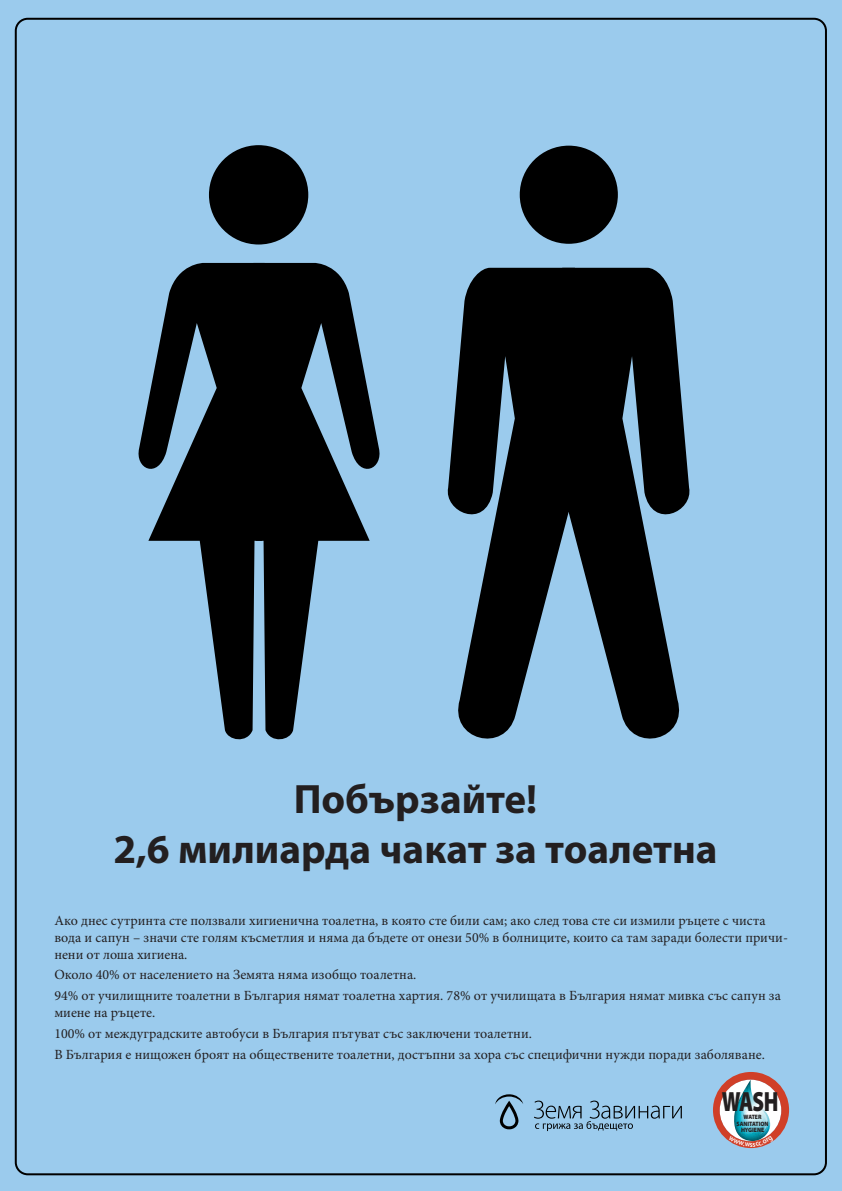
<style>
.page{position:relative;width:842px;height:1191px;background:#9bcbed}
.page>*{position:absolute;margin:0;border:0;box-sizing:border-box;transform-origin:0 0}
.t1{font:700 41.2px/49.4px "Myriad Pro";color:#231f20;text-align:center}
.t2{font:900 27.9px "Myriad Pro";color:#231f20;scale:.75 1}
.t3{font:14px/20.8px "Minion Pro";color:#231f20}
.t4{font:900 6.3px/6.4px "Myriad Pro";color:#231f20;text-align:center;scale:.9 1}
</style>
<div class="page">
<div style="left:209px;top:145px;width:99px;height:99px;background:#000;border-radius:50%"></div>
<svg style="left:138px;top:263px;width:115px;height:477px;fill:#000"></svg>
<svg style="left:253px;top:263px;width:127px;height:477px;fill:#000"></svg>
<div style="left:520px;top:146px;width:98px;height:98px;background:#000;border-radius:50%"></div>
<svg style="left:447px;top:268px;width:115px;height:471px;fill:#000"></svg>
<svg style="left:562px;top:268px;width:128px;height:471px;fill:#000"></svg>
<svg style="left:495px;top:1094px;width:28px;height:35px"></svg>
<svg style="left:534px;top:1100px;width:148px;height:31px"></svg>
<svg style="left:713px;top:1072px;width:76px;height:76px"></svg>
<h1 class="t1" style="left:113px;top:773px;width:606px">Побързайте!<br>2,6 милиарда чакат за тоалетна</h1>
<p class="t3" style="left:54px;top:912px;width:735px;line-height:16.8px">Ако днес сутринта сте ползвали хигиенична тоалетна, в която сте били сам; ако след това сте си измили ръцете с чиста вода и сапун – значи сте голям късметлия и няма да бъдете от онези 50% в болниците, които са там заради болести причи&shy;нени от лоша хигиена.</p>
<p class="t3" style="left:54px;top:964px;width:728px">Около 40% от населението на Земята няма изобщо тоалетна.<br>94% от училищните тоалетни в България нямат тоалетна хартия. 78% от училищата в България нямат мивка със сапун за</p>
<p class="t3" style="left:54px;top:1002px;width:712px">миене на ръцете.<br>100% от междуградските автобуси в България пътуват със заключени тоалетни.<br>В България е нищожен броят на обществените тоалетни, достъпни за хора със специфични нужди поради заболяване.</p>
<h2 class="t2" style="left:722px;top:1082px;width:77px">WASH</h2>
<p class="t4" style="left:737px;top:1113px;width:37px">WATER<br>SANITATION<br>HYGIENE</p>
</div>
